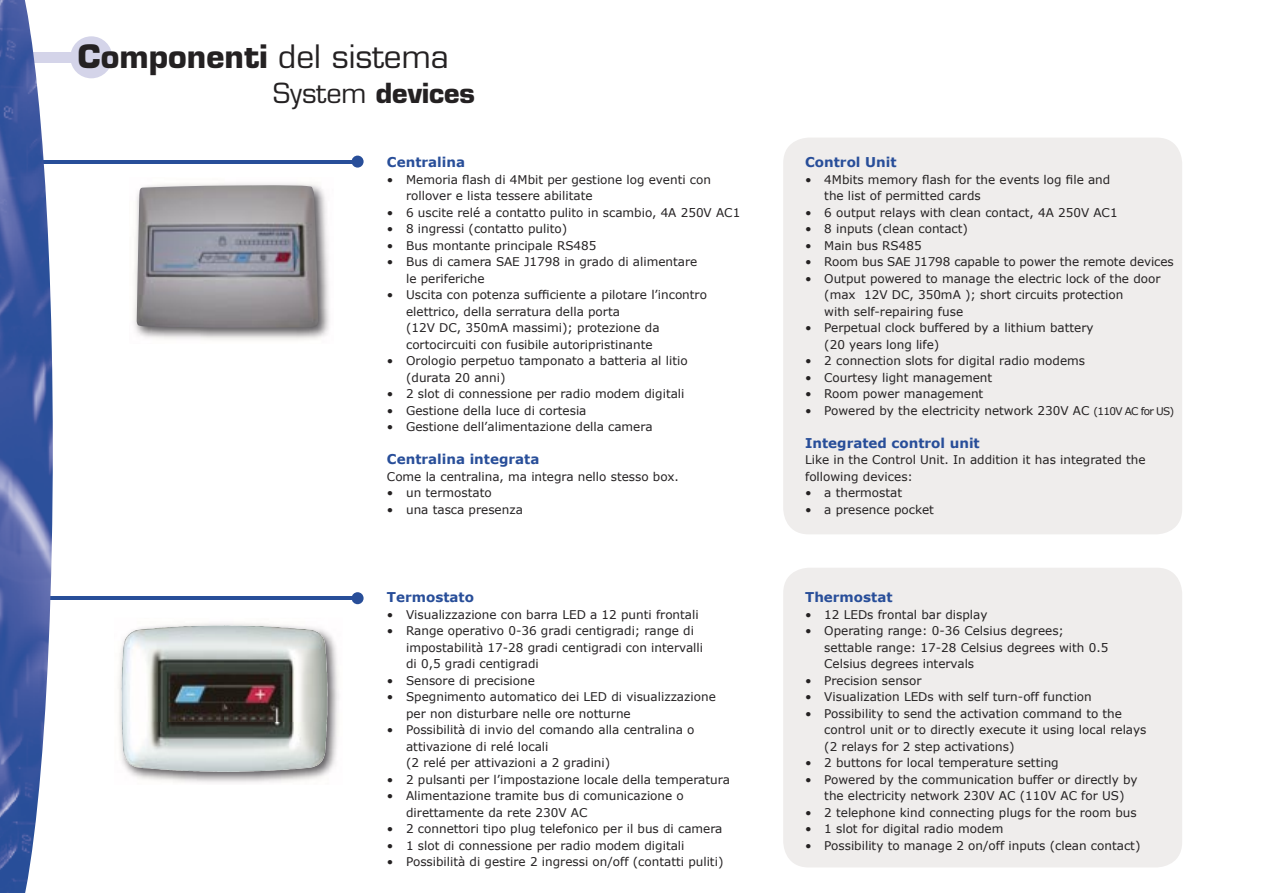
<style>
.page{position:relative;width:1263px;height:893px;background:#fff}
.page>*{position:absolute;margin:0;border:0;box-sizing:border-box;transform-origin:0 0}
.t1{font:700 31.5px "Eurostile";color:#242122}
.t2{font:700 27px "Eurostile";color:#242122}
.t3{font:700 13.5px "Verdana";color:#284e99}
.t4{font:12px/16.5px "Verdana";color:#242122}
.s1{font-weight:400}
.s2{font-size:10.5px}
</style>
<div class="page">
<div style="left:1px;top:52px;width:90px;height:11px;background:#d4d4e9"></div>
<div style="left:70px;top:36px;width:42px;height:42px;background:#d4d4e9;border-radius:50%"></div>
<div style="left:783px;top:568px;width:399px;height:299px;background:#efedec;border-radius:26px"></div>
<div style="left:783px;top:138px;width:399px;height:396px;background:#efedec;border-radius:26px"></div>
<img style="left:133px;top:183px;width:197px;height:157px">
<img style="left:137px;top:185px;width:181px;height:143px">
<img style="left:118px;top:623px;width:221px;height:160px">
<img style="left:121px;top:625px;width:207px;height:147px">
<hr style="left:30px;top:160px;width:328px;height:3px;background:#284e99">
<div style="left:352px;top:156px;width:12px;height:12px;background:#284e99;border-radius:50%"></div>
<hr style="left:30px;top:597px;width:328px;height:3px;background:#284e99">
<div style="left:352px;top:592px;width:12px;height:12px;background:#284e99;border-radius:50%"></div>
<img style="left:0;top:0;width:53px;height:893px">
<h1 class="t1" style="left:78px;top:37px;width:372px">Componenti <span class="s1">del sistema</span></h1>
<h2 class="t2" style="left:273px;top:76px;width:203px"><span class="s1">System</span> devices</h2>
<p class="t3" style="left:387px;top:154px;width:80px">Centralina</p>
<p class="t4" style="left:406px;top:171px;width:306px;text-indent:-19px">• Memoria flash di 4Mbit per gestione log eventi con rollover e lista tessere abilitate</p>
<p class="t4" style="left:387px;top:204px;width:355px">• 6 uscite relé a contatto pulito in scambio, 4A 250V AC1</p>
<p class="t4" style="left:387px;top:220px;width:182px">• 8 ingressi (contatto pulito)</p>
<p class="t4" style="left:387px;top:237px;width:211px">• Bus montante principale RS485</p>
<p class="t4" style="left:406px;top:253px;width:293px;text-indent:-19px">• Bus di camera SAE J1798 in grado di alimentare le periferiche</p>
<p class="t4" style="left:406px;top:286px;width:302px;text-indent:-19px">• Uscita con potenza sufficiente a pilotare l’incontro elettrico, della serratura della porta<br>(12V DC, 350mA massimi); protezione da cortocircuiti con fusibile autoripristinante</p>
<p class="t4" style="left:406px;top:352px;width:283px;text-indent:-19px">• Orologio perpetuo tamponato a batteria al litio (durata 20 anni)</p>
<p class="t4" style="left:387px;top:385px;width:299px">• 2 slot di connessione per radio modem digitali</p>
<p class="t4" style="left:387px;top:402px;width:201px">• Gestione della luce di cortesia</p>
<p class="t4" style="left:387px;top:418px;width:267px">• Gestione dell’alimentazione della camera</p>
<p class="t3" style="left:387px;top:451px;width:154px">Centralina integrata</p>
<p class="t4" style="left:387px;top:468px;width:293px">Come la centralina, ma integra nello stesso box.</p>
<p class="t4" style="left:387px;top:484px;width:106px">• un termostato</p>
<p class="t4" style="left:387px;top:501px;width:137px">• una tasca presenza</p>
<p class="t3" style="left:387px;top:589px;width:89px">Termostato</p>
<p class="t4" style="left:387px;top:606px;width:313px">• Visualizzazione con barra LED a 12 punti frontali</p>
<p class="t4" style="left:406px;top:622px;width:298px;text-indent:-19px">• Range operativo 0-36 gradi centigradi; range di impostabilità 17-28 gradi centigradi con intervalli di 0,5 gradi centigradi</p>
<p class="t4" style="left:387px;top:672px;width:149px">• Sensore di precisione</p>
<p class="t4" style="left:406px;top:688px;width:311px;text-indent:-19px">• Spegnimento automatico dei LED di visualizzazione per non disturbare nelle ore notturne</p>
<p class="t4" style="left:406px;top:721px;width:290px;text-indent:-19px">• Possibilità di invio del comando alla centralina o attivazione di relé locali<br>(2 relé per attivazioni a 2 gradini)</p>
<p class="t4" style="left:387px;top:771px;width:344px">• 2 pulsanti per l’impostazione locale della temperatura</p>
<p class="t4" style="left:406px;top:787px;width:279px;text-indent:-19px">• Alimentazione tramite bus di comunicazione o direttamente da rete 230V AC</p>
<p class="t4" style="left:387px;top:820px;width:337px">• 2 connettori tipo plug telefonico per il bus di camera</p>
<p class="t4" style="left:387px;top:837px;width:299px">• 1 slot di connessione per radio modem digitali</p>
<p class="t4" style="left:387px;top:853px;width:338px">• Possibilità di gestire 2 ingressi on/off (contatti puliti)</p>
<p class="t3" style="left:805px;top:154px;width:93px">Control Unit</p>
<p class="t4" style="left:824px;top:171px;width:288px;text-indent:-19px">• 4Mbits memory flash for the events log file and the list of permitted cards</p>
<p class="t4" style="left:805px;top:204px;width:314px">• 6 output relays with clean contact, 4A 250V AC1</p>
<p class="t4" style="left:805px;top:220px;width:164px">• 8 inputs (clean contact)</p>
<p class="t4" style="left:805px;top:237px;width:118px">• Main bus RS485</p>
<p class="t4" style="left:805px;top:253px;width:370px">• Room bus SAE J1798 capable to power the remote devices</p>
<p class="t4" style="left:824px;top:270px;width:338px;text-indent:-19px">• Output powered to manage the electric lock of the door (max 12V DC, 350mA ); short circuits protection<br>with self-repairing fuse</p>
<p class="t4" style="left:824px;top:319px;width:271px;text-indent:-19px">• Perpetual clock buffered by a lithium battery (20 years long life)</p>
<p class="t4" style="left:805px;top:352px;width:281px">• 2 connection slots for digital radio modems</p>
<p class="t4" style="left:805px;top:369px;width:189px">• Courtesy light management</p>
<p class="t4" style="left:805px;top:385px;width:180px">• Room power management</p>
<p class="t4" style="left:805px;top:402px;width:371px">• Powered by the electricity network 230V AC <span class="s2">(110V AC for US)</span></p>
<p class="t3" style="left:805px;top:434px;width:176px">Integrated control unit</p>
<p class="t4" style="left:805px;top:451px;width:342px">Like in the Control Unit. In addition it has integrated the following devices:</p>
<p class="t4" style="left:805px;top:484px;width:99px">• a thermostat</p>
<p class="t4" style="left:805px;top:501px;width:130px">• a presence pocket</p>
<p class="t3" style="left:805px;top:589px;width:89px">Thermostat</p>
<p class="t4" style="left:805px;top:606px;width:184px">• 12 LEDs frontal bar display</p>
<p class="t4" style="left:824px;top:622px;width:286px;text-indent:-19px">• Operating range: 0-36 Celsius degrees; settable range: 17-28 Celsius degrees with 0.5<br>Celsius degrees intervals</p>
<p class="t4" style="left:805px;top:672px;width:118px">• Precision sensor</p>
<p class="t4" style="left:805px;top:688px;width:288px">• Visualization LEDs with self turn-off function</p>
<p class="t4" style="left:824px;top:705px;width:324px;text-indent:-19px">• Possibility to send the activation command to the control unit or to directly execute it using local relays (2 relays for 2 step activations)</p>
<p class="t4" style="left:805px;top:754px;width:255px">• 2 buttons for local temperature setting</p>
<p class="t4" style="left:805px;top:771px;width:334px;text-align:center">• Powered by the communication buffer or directly by the electricity network 230V AC (110V AC for US)</p>
<p class="t4" style="left:805px;top:804px;width:333px">• 2 telephone kind connecting plugs for the room bus</p>
<p class="t4" style="left:805px;top:820px;width:200px">• 1 slot for digital radio modem</p>
<p class="t4" style="left:805px;top:837px;width:337px">• Possibility to manage 2 on/off inputs (clean contact)</p>
</div>
